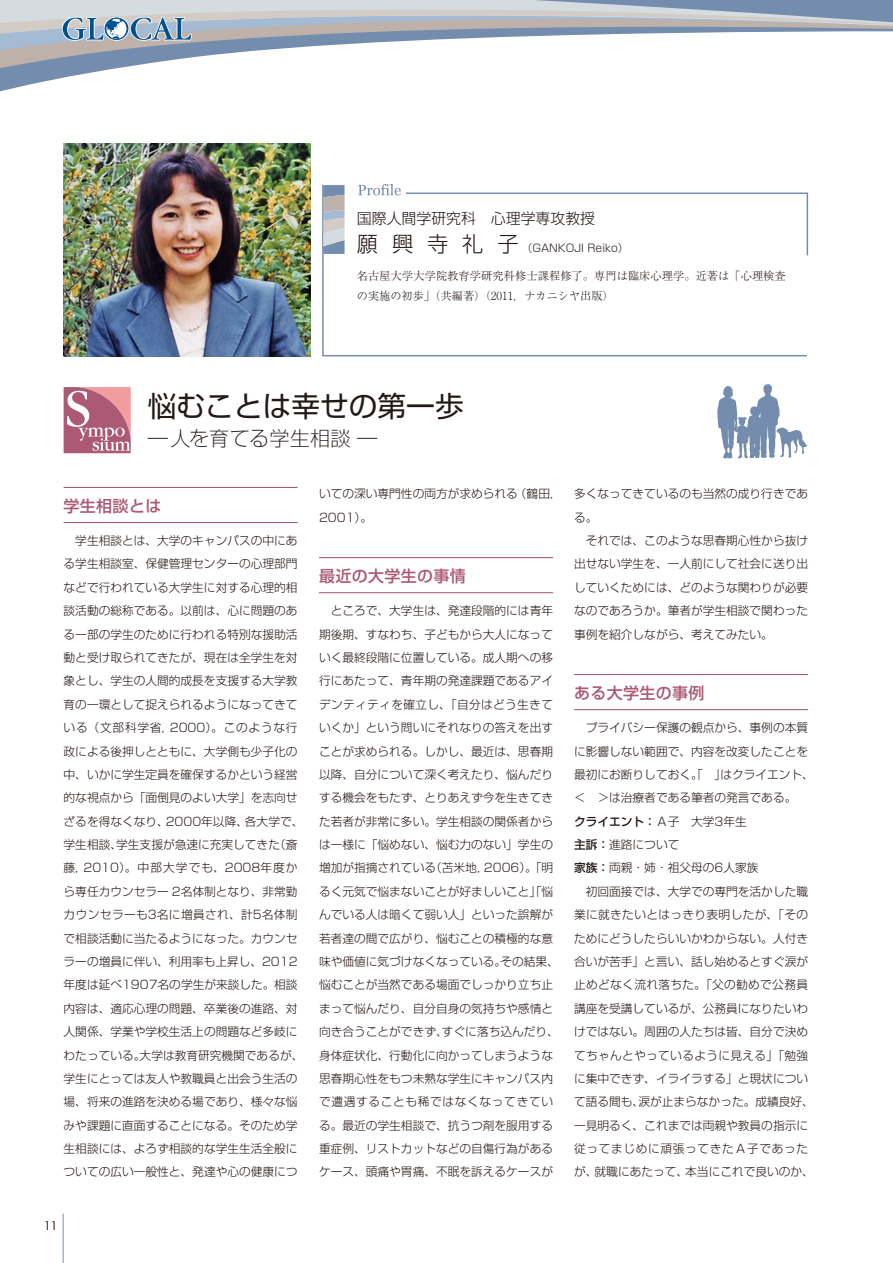
<style>
.page{position:relative;width:893px;height:1263px;background:#fff}
.page>*{position:absolute;margin:0;border:0;box-sizing:border-box;transform-origin:0 0}
.t1{font:28.65px "Shin Go Pro Regular 90 pv RKSJ H";color:#231916}
.t2{font:20.25px "Shin Go Pro Ex Light 90 msp RKSJ H";color:#231916}
.t3{font:15.9px "Shin Go Pro Medium 90 msp RKSJ H";letter-spacing:.025em;color:#ab5974}
.t4{font:14.85px "Shin Go Pro Light 90 msp RKSJ H";color:#231916}
.t5{font:11.7px/23.4px "Shin Go Pro Light 90 msp RKSJ H";color:#231916}
.t6{font:11.7px "Futura Std";color:#231916}
.t7{font:11.1px/20.2px "Ryumin Pro Light 90 msp RKSJ H";letter-spacing:.01em;color:#231916}
.t8{font:10.65px "Shin Go Pro Light 90 msp RKSJ H";color:#231916}
.s1{font-size:21.3px}
.s2{font-family:"Shin Go Pro Medium 90 msp RKSJ H"}
</style>
<div class="page">
<svg style="left:0;top:0;width:892px;height:92px"></svg>
<svg style="left:61px;top:16px;width:132px;height:31px;background:#9eb0bf"></svg>
<hr style="left:63px;top:1214px;width:1px;height:49px;background:#748cad">
<svg style="left:322px;top:184px;width:485px;height:173px"></svg>
<svg style="left:358px;top:184px;width:450px;height:73px"></svg>
<hr style="left:574px;top:674px;width:234px;height:1px;background:#ab5974">
<hr style="left:574px;top:709px;width:234px;height:1px;background:#ab5974">
<hr style="left:64px;top:487px;width:233px;height:1px;background:#ab5974">
<hr style="left:64px;top:522px;width:233px;height:1px;background:#ab5974">
<hr style="left:319px;top:557px;width:234px;height:1px;background:#ab5974">
<hr style="left:319px;top:592px;width:234px;height:1px;background:#ab5974">
<img style="left:64px;top:144px;width:246px;height:212px">
<svg style="left:323px;top:185px;width:21px;height:69px"></svg>
<svg style="left:717px;top:384px;width:91px;height:75px"></svg>
<svg style="left:64px;top:387px;width:67px;height:66px;background:#c37d90"></svg>
<p class="t4" style="left:357px;top:212px;width:240px">国際人間学研究科　心理学専攻教授</p>
<p class="t8" style="left:357px;top:244px;width:273px"><span class="s1">願 興 寺 礼 子</span>（GANKOJI Reiko）</p>
<p class="t7" style="left:357px;top:267px;width:430px">名古屋大学大学院教育学研究科修士課程修了。専門は臨床心理学。近著は「心理検査の実施の初歩」（共編著）（2011，ナカニシヤ出版）</p>
<h1 class="t1" style="left:148px;top:396px;width:317px">悩むことは幸せの第一歩</h1>
<h2 class="t2" style="left:148px;top:431px;width:231px">―人を育てる学生相談 ―</h2>
<h3 class="t3" style="left:64px;top:500px;width:99px">学生相談とは</h3>
<p class="t5" style="left:64px;top:531px;width:241px;text-align:center">学生相談とは、大学のキャンパスの中にあ<br>る学生相談室、保健管理センターの心理部門などで行われている大学生に対する心理的相談活動の総称である。以前は、心に問題のある一部の学生のために行われる特別な援助活動と受け取られてきたが、現在は全学生を対象とし、学生の人間的成長を支援する大学教育の一環として捉えられるようになってきている（文部科学省, 2000）。このような行政による後押しとともに、大学側も少子化の中、いかに学生定員を確保するかという経営的な視点から「面倒見のよい大学」を志向せざるを得なくなり、2000年以降、各大学で、学生相談、学生支援が急速に充実してきた（斎藤, 2010）。中部大学でも、2008年度から専任カウンセラー 2名体制となり、非常勤カウンセラーも3名に増員され、計5名体制で相談活動に当たるようになった。カウンセラーの増員に伴い、利用率も上昇し、2012年度は延べ1907名の学生が来談した。相談内容は、適応心理の問題、卒業後の進路、対人関係、学業や学校生活上の問題など多岐にわたっている。大学は教育研究機関であるが、学生にとっては友人や教職員と出会う生活の場、将来の進路を決める場であり、様々な悩みや課題に直面することになる。そのため学生相談には、よろず相談的な学生生活全般についての広い一般性と、発達や心の健康につ</p>
<p class="t5" style="left:319px;top:484px;width:235px">いての深い専門性の両方が求められる（鶴田,<br>2001）。</p>
<h3 class="t3" style="left:319px;top:570px;width:148px">最近の大学生の事情</h3>
<p class="t5" style="left:319px;top:601px;width:241px;text-align:center">ところで、大学生は、発達段階的には青年<br>期後期、すなわち、子どもから大人になっていく最終段階に位置している。成人期への移行にあたって、青年期の発達課題であるアイデンティティを確立し、「自分はどう生きていくか」という問いにそれなりの答えを出すことが求められる。しかし、最近は、思春期以降、自分について深く考えたり、悩んだりする機会をもたず、とりあえず今を生きてきた若者が非常に多い。学生相談の関係者からは一様に「悩めない、悩む力のない」学生の増加が指摘されている（苫米地, 2006）。「明るく元気で悩まないことが好ましいこと」「悩んでいる人は暗くて弱い人」といった誤解が若者達の間で広がり、悩むことの積極的な意味や価値に気づけなくなっている。その結果、悩むことが当然である場面でしっかり立ち止まって悩んだり、自分自身の気持ちや感情と向き合うことができず、すぐに落ち込んだり、身体症状化、行動化に向かってしまうような思春期心性をもつ未熟な学生にキャンパス内で遭遇することも稀ではなくなってきている。最近の学生相談で、抗うつ剤を服用する重症例、リストカットなどの自傷行為があるケース、頭痛や胃痛、不眠を訴えるケースが</p>
<p class="t6" style="left:44px;top:1220px;width:15px">11</p>
<p class="t5" style="left:574px;top:484px;width:235px">多くなってきているのも当然の成り行きである。</p>
<p class="t5" style="left:574px;top:531px;width:235px;text-align:justify;text-indent:12px">それでは、このような思春期心性から抜け出せない学生を、一人前にして社会に送り出していくためには、どのような関わりが必要なのであろうか。筆者が学生相談で関わった事例を紹介しながら、考えてみたい。</p>
<h3 class="t3" style="left:574px;top:687px;width:132px">ある大学生の事例</h3>
<p class="t5" style="left:574px;top:718px;width:241px;text-indent:12px">プライバシー保護の観点から、事例の本質に影響しない範囲で、内容を改変したことを最初にお断りしておく。「　」はクライエント、＜　＞は治療者である筆者の発言である。<br><span class="s2">クライエント：</span>Ａ子　大学3年生<br><span class="s2">主訴：</span>進路について<br><span class="s2">家族：</span>両親・姉・祖父母の6人家族</p>
<p class="t5" style="left:574px;top:881px;width:241px;text-align:center">初回面接では、大学での専門を活かした職<br>業に就きたいとはっきり表明したが、「そのためにどうしたらいいかわからない。人付き合いが苦手」と言い、話し始めるとすぐ涙が止めどなく流れ落ちた。「父の勧めで公務員講座を受講しているが、公務員になりたいわけではない。周囲の人たちは皆、自分で決めてちゃんとやっているように見える」「勉強に集中できず、イライラする」と現状について語る間も、涙が止まらなかった。成績良好、一見明るく、これまでは両親や教員の指示に従ってまじめに頑張ってきたＡ子であったが、就職にあたって、本当にこれで良いのか、</p>
</div>
